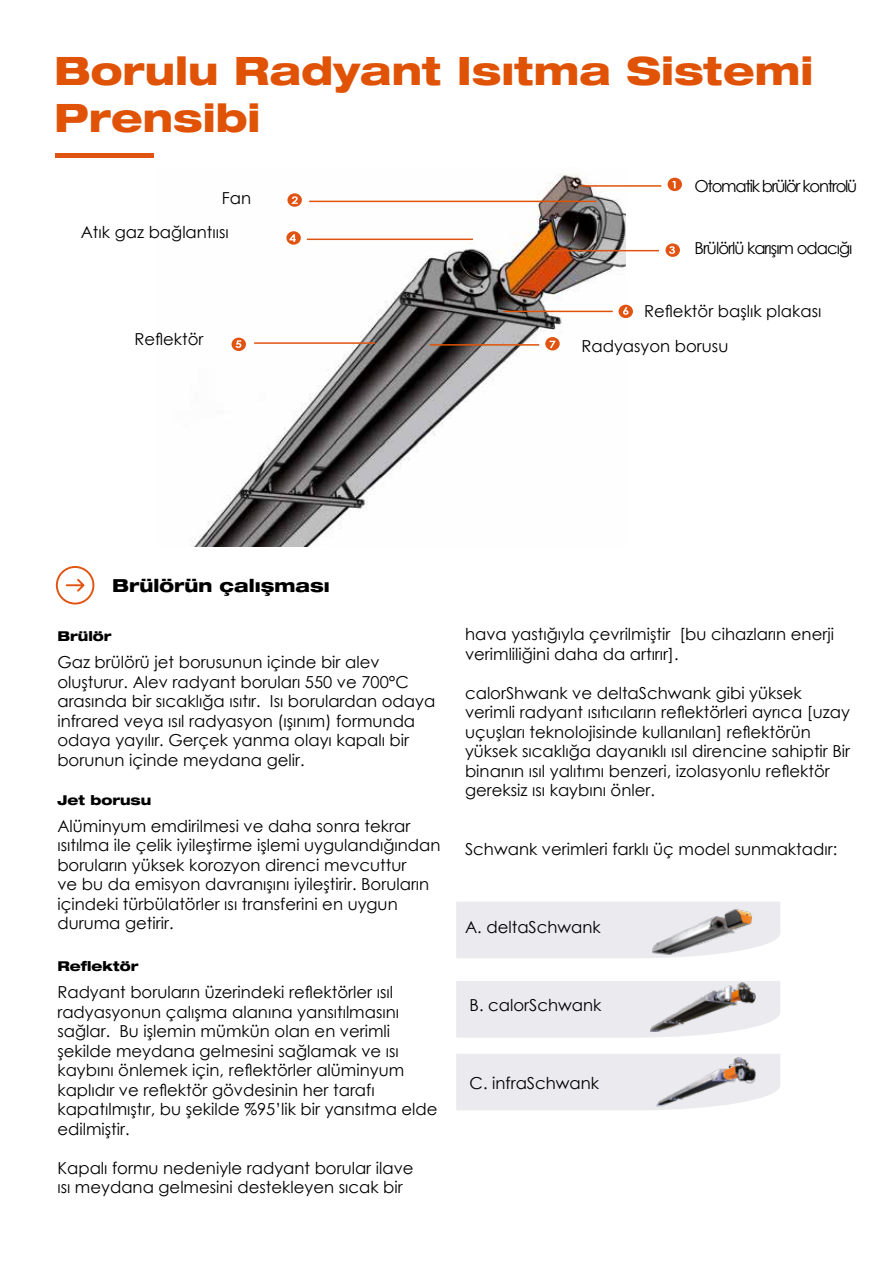
<style>
.page{position:relative;width:893px;height:1263px;background:#fff}
.page>*{position:absolute;margin:0;border:0;box-sizing:border-box;transform-origin:0 0}
.t1{font:800 expanded 39px/46.8px "Helvetica Neue LT";color:#e05307}
.t2{font:800 expanded 18px "Helvetica Neue LTW1 G";color:#000}
.t3{font:16.5px/19.5px "Century Gothic";color:#000}
.t4{font:16.5px "Century Gothic";letter-spacing:-.06em;color:#000}
.t5{font:16.5px "Century Gothic";letter-spacing:-.08em;color:#000}
.t6{font:800 expanded 13.5px "Helvetica Neue LT";color:#000}
</style>
<div class="page">
<div style="left:456px;top:1054px;width:324px;height:56px;background:#eaeaef"></div>
<div style="left:456px;top:981px;width:324px;height:56px;background:#eaeaef"></div>
<div style="left:456px;top:902px;width:324px;height:56px;background:#eaeaef"></div>
<img style="left:192px;top:173px;width:434px;height:374px">
<hr style="left:309px;top:201px;width:287px;height:1px;background:#e05307">
<hr style="left:307px;top:239px;width:166px;height:1px;background:#e15311">
<hr style="left:581px;top:185px;width:80px;height:2px;background:#e05307">
<hr style="left:503px;top:311px;width:110px;height:1px;background:#e05307">
<hr style="left:430px;top:344px;width:109px;height:2px;background:#e05307">
<hr style="left:550px;top:250px;width:109px;height:1px;background:#e15311">
<svg style="left:287px;top:193px;width:15px;height:14px"></svg>
<svg style="left:292px;top:196px;width:6px;height:8px"></svg>
<hr style="left:254px;top:342px;width:121px;height:2px;background:#e15311">
<div style="left:55px;top:153px;width:99px;height:5px;background:#e15311"></div>
<svg style="left:56px;top:566px;width:38px;height:38px"></svg>
<img style="left:654px;top:1054px;width:104px;height:56px">
<img style="left:650px;top:983px;width:105px;height:48px">
<img style="left:651px;top:902px;width:101px;height:56px">
<svg style="left:286px;top:231px;width:15px;height:14px"></svg>
<svg style="left:289px;top:234px;width:7px;height:8px"></svg>
<div style="left:232px;top:338px;width:14px;height:13px;background:#e15311;border-radius:50%"></div>
<svg style="left:235px;top:340px;width:6px;height:8px"></svg>
<div style="left:668px;top:178px;width:14px;height:13px;background:#e15311;border-radius:50%"></div>
<svg style="left:672px;top:181px;width:4px;height:7px"></svg>
<svg style="left:665px;top:243px;width:15px;height:14px"></svg>
<svg style="left:669px;top:246px;width:6px;height:8px"></svg>
<div style="left:619px;top:305px;width:14px;height:13px;background:#e15311;border-radius:50%"></div>
<svg style="left:623px;top:307px;width:6px;height:8px"></svg>
<svg style="left:545px;top:337px;width:15px;height:13px"></svg>
<svg style="left:550px;top:341px;width:5px;height:7px"></svg>
<h1 class="t1" style="left:54px;top:46px;width:761px">Borulu Radyant Isıtma Sistemi<br>Prensibi</h1>
<p class="t3" style="left:222px;top:188px;width:31px">Fan</p>
<p class="t3" style="left:81px;top:222px;width:150px">Atık gaz bağlantıısı</p>
<p class="t3" style="left:134px;top:329px;width:71px">Reflektör</p>
<p class="t5" style="left:694px;top:175px;width:164px">Otomatik brülör kontrolü</p>
<p class="t4" style="left:694px;top:236px;width:160px">Brülörlü karışım odacığı</p>
<p class="t3" style="left:581px;top:293px;width:241px;line-height:35.4px;text-indent:63px">Reflektör başlık plakası<br>Radyasyon borusu</p>
<p class="t2" style="left:112px;top:573px;width:219px">Brülörün çalışması</p>
<p class="t6" style="left:57px;top:628px;width:56px">Brülör</p>
<p class="t3" style="left:57px;top:652px;width:379px">Gaz brülörü jet borusunun içinde bir alev oluşturur. Alev radyant boruları 550 ve 700°C arasında bir sıcaklığa ısıtır. Isı borulardan odaya infrared veya ısıl radyasyon (ışınım) formunda odaya yayılır. Gerçek yanma olayı kapalı bir borunun içinde meydana gelir.</p>
<p class="t6" style="left:57px;top:791px;width:95px">Jet borusu</p>
<p class="t3" style="left:57px;top:816px;width:385px">Alüminyum emdirilmesi ve daha sonra tekrar ısıtılma ile çelik iyileştirme işlemi uygulandığından boruların yüksek korozyon direnci mevcuttur<br>ve bu da emisyon davranışını iyileştirir. Boruların içindeki türbülatörler ısı transferini en uygun duruma getirir.</p>
<p class="t6" style="left:57px;top:958px;width:83px">Reflektör</p>
<p class="t3" style="left:57px;top:982px;width:382px">Radyant boruların üzerindeki reflektörler ısıl radyasyonun çalışma alanına yansıtılmasını sağlar. Bu işlemin mümkün olan en verimli şekilde meydana gelmesini sağlamak ve ısı kaybını önlemek için, reflektörler alüminyum kaplıdır ve reflektör gövdesinin her tarafı kapatılmıştır, bu şekilde %95’lik bir yansıtma elde edilmiştir.</p>
<p class="t3" style="left:57px;top:1158px;width:358px">Kapalı formu nedeniyle radyant borular ilave ısı meydana gelmesini destekleyen sıcak bir</p>
<p class="t3" style="left:465px;top:624px;width:370px">hava yastığıyla çevrilmiştir [bu cihazların enerji verimliliğini daha da artırır].</p>
<p class="t3" style="left:465px;top:683px;width:387px">calorShwank ve deltaSchwank gibi yüksek verimli radyant ısıtıcıların reflektörleri ayrıca [uzay uçuşları teknolojisinde kullanılan] reflektörün yüksek sıcaklığa dayanıklı ısıl direncine sahiptir Bir binanın ısıl yalıtımı benzeri, izolasyonlu reflektör gereksiz ısı kaybını önler.</p>
<p class="t3" style="left:465px;top:839px;width:374px">Schwank verimleri farklı üç model sunmaktadır:</p>
<p class="t3" style="left:465px;top:917px;width:137px">A. deltaSchwank</p>
<p class="t3" style="left:470px;top:995px;width:133px">B. calorSchwank</p>
<p class="t3" style="left:470px;top:1073px;width:131px">C. infraSchwank</p>
</div>
